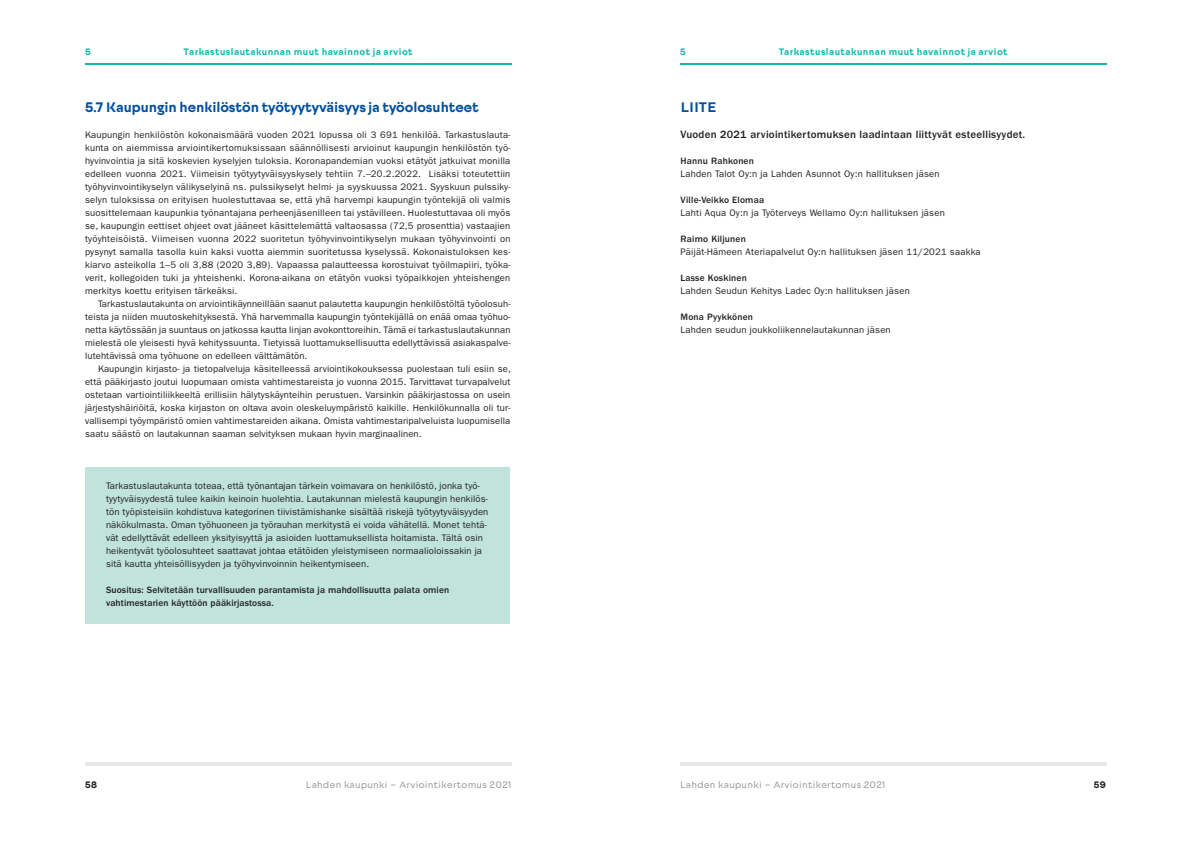
<style>
.page{position:relative;width:1191px;height:842px;background:#fff}
.page>*{position:absolute;margin:0;border:0;box-sizing:border-box;transform-origin:0 0}
.UUSI_X_X_otsikko{font:700 14px "Lahti Sans";letter-spacing:-.005em;color:#01509f}
.UUSI_X_X_X_otsikko{font:500 11px "ITC Franklin Gothic Std";letter-spacing:.02em;color:#231f20}
.UUSI_leipis{font:9.5px/13px "ITC Franklin Gothic Std";letter-spacing:.02em;color:#231f20;text-align:justify}
.UUSI_leipis_sis{font:9.5px/13px "ITC Franklin Gothic Std";letter-spacing:.01em;color:#231f20;text-align:justify}
.UUSI_leipis__laatikk{font:9.5px/13px "ITC Franklin Gothic Std";letter-spacing:.01em;color:#231f20}
.UUSI_leipis__laatikk-2{font:500 9.5px/13px "ITC Franklin Gothic Std";letter-spacing:.01em;color:#231f20}
.t1{font:700 9.5px "Lahti Sans";letter-spacing:.04em;color:#10baaf}
.t2{font:9.5px "Lahti Sans";letter-spacing:.04em;color:#939598}
.UUSI_leipis-2{font:500 9.5px "ITC Franklin Gothic Std";letter-spacing:.02em;color:#231f20}
.t3{font:700 9.5px "Lahti Sans";color:#231f20}
</style>
<div class="page">
<hr style="left:85px;top:762px;width:426px;height:3px;background:#e6e7e9">
<hr style="left:85px;top:63px;width:426px;height:2px;background:#10baaf">
<hr style="left:680px;top:63px;width:426px;height:2px;background:#10baaf">
<hr style="left:680px;top:762px;width:426px;height:3px;background:#e6e7e9">
<div style="left:85px;top:467px;width:424px;height:156px;background:#c0e3dc"></div>
<p class="t1" style="left:184px;top:46px;width:231px">Tarkastuslautakunnan muut havainnot ja arviot</p>
<p class="t1" style="left:778px;top:46px;width:231px">Tarkastuslautakunnan muut havainnot ja arviot</p>
<p class="t1" style="left:85px;top:46px;width:7px">5</p>
<p class="t1" style="left:680px;top:46px;width:7px">5</p>
<p class="UUSI_X_X_otsikko" style="left:85px;top:99px;width:395px">5.7 Kaupungin henkilöstön työtyytyväisyys ja työolosuhteet</p>
<p class="UUSI_leipis" style="left:85px;top:129px;width:427px">Kaupungin henkilöstön kokonaismäärä vuoden 2021 lopussa oli 3 691 henkilöä. Tarkastuslauta&shy;kunta on aiemmissa arviointikertomuksissaan säännöllisesti arvioinut kaupungin henkilöstön työ&shy;hyvinvointia ja sitä koskevien kyselyjen tuloksia. Koronapandemian vuoksi etätyöt jatkuivat monilla edelleen vuonna 2021. Viimeisin työtyytyväisyyskysely tehtiin 7.–20.2.2022. Lisäksi toteutettiin työhyvinvointikyselyn välikyselyinä ns. pulssikyselyt helmi- ja syyskuussa 2021. Syyskuun pulssiky&shy;selyn tuloksissa on erityisen huolestuttavaa se, että yhä harvempi kaupungin työntekijä oli valmis suosittelemaan kaupunkia työnantajana perheenjäsenilleen tai ystävilleen. Huolestuttavaa oli myös se, kaupungin eettiset ohjeet ovat jääneet käsittelemättä valtaosassa (72,5 prosenttia) vastaajien työyhteisöistä. Viimeisen vuonna 2022 suoritetun työhyvinvointikyselyn mukaan työhyvinvointi on pysynyt samalla tasolla kuin kaksi vuotta aiemmin suoritetussa kyselyssä. Kokonaistuloksen kes&shy;kiarvo asteikolla 1–5 oli 3,88 (2020 3,89). Vapaassa palautteessa korostuivat työilmapiiri, työka&shy;verit, kollegoiden tuki ja yhteishenki. Korona-aikana on etätyön vuoksi työpaikkojen yhteishengen merkitys koettu erityisen tärkeäksi.</p>
<p class="UUSI_leipis_sis" style="left:85px;top:298px;width:427px;text-indent:13px">Tarkastuslautakunta on arviointikäynneillään saanut palautetta kaupungin henkilöstöltä työolosuh&shy;teista ja niiden muutoskehityksestä. Yhä harvemmalla kaupungin työntekijällä on enää omaa työhuo&shy;netta käytössään ja suuntaus on jatkossa kautta linjan avokonttoreihin. Tämä ei tarkastuslautakunnan mielestä ole yleisesti hyvä kehityssuunta. Tietyissä luottamuksellisuutta edellyttävissä asiakaspalve&shy;lutehtävissä oma työhuone on edelleen välttämätön.</p>
<p class="UUSI_leipis_sis" style="left:85px;top:363px;width:427px;text-indent:13px">Kaupungin kirjasto- ja tietopalveluja käsitelleessä arviointikokouksessa puolestaan tuli esiin se, että pääkirjasto joutui luopumaan omista vahtimestareista jo vuonna 2015. Tarvittavat turvapalvelut ostetaan vartiointiliikkeeltä erillisiin hälytyskäynteihin perustuen. Varsinkin pääkirjastossa on usein järjestyshäiriöitä, koska kirjaston on oltava avoin oleskeluympäristö kaikille. Henkilökunnalla oli tur&shy;vallisempi työympäristö omien vahtimestareiden aikana. Omista vahtimestaripalveluista luopumisella saatu säästö on lautakunnan saaman selvityksen mukaan hyvin marginaalinen.</p>
<p class="UUSI_leipis__laatikk" style="left:106px;top:480px;width:384px">Tarkastuslautakunta toteaa, että työnantajan tärkein voimavara on henkilöstö, jonka työ&shy;tyytyväisyydestä tulee kaikin keinoin huolehtia. Lautakunnan mielestä kaupungin henkilös&shy;tön työpisteisiin kohdistuva kategorinen tiivistämishanke sisältää riskejä työtyytyväisyyden näkökulmasta. Oman työhuoneen ja työrauhan merkitystä ei voida vähätellä. Monet tehtä&shy;vät edellyttävät edelleen yksityisyyttä ja asioiden luottamuksellista hoitamista. Tältä osin heikentyvät työolosuhteet saattavat johtaa etätöiden yleistymiseen normaalioloissakin ja sitä kautta yhteisöllisyyden ja työhyvinvoinnin heikentymiseen.</p>
<p class="UUSI_leipis__laatikk-2" style="left:106px;top:584px;width:345px">Suositus: Selvitetään turvallisuuden parantamista ja mahdollisuutta palata omien vahtimestarien käyttöön pääkirjastossa.</p>
<p class="UUSI_X_X_otsikko" style="left:680px;top:99px;width:37px">LIITE</p>
<p class="UUSI_X_X_X_otsikko" style="left:680px;top:128px;width:346px">Vuoden 2021 arviointikertomuksen laadintaan liittyvät esteellisyydet.</p>
<p class="UUSI_leipis-2" style="left:680px;top:156px;width:75px">Hannu Rahkonen</p>
<p class="UUSI_leipis" style="left:680px;top:168px;width:260px">Lahden Talot Oy:n ja Lahden Asunnot Oy:n hallituksen jäsen</p>
<p class="UUSI_leipis-2" style="left:680px;top:195px;width:85px">Ville-Veikko Elomaa</p>
<p class="UUSI_leipis" style="left:680px;top:207px;width:266px">Lahti Aqua Oy:n ja Työterveys Wellamo Oy:n hallituksen jäsen</p>
<p class="UUSI_leipis-2" style="left:680px;top:234px;width:67px">Raimo Kiljunen</p>
<p class="UUSI_leipis" style="left:680px;top:246px;width:302px">Päijät-Hämeen Ateriapalvelut Oy:n hallituksen jäsen 11/2021 saakka</p>
<p class="UUSI_leipis-2" style="left:680px;top:273px;width:68px">Lasse Koskinen</p>
<p class="UUSI_leipis" style="left:680px;top:285px;width:231px">Lahden Seudun Kehitys Ladec Oy:n hallituksen jäsen</p>
<p class="UUSI_leipis-2" style="left:680px;top:312px;width:74px">Mona Pyykkönen</p>
<p class="UUSI_leipis" style="left:680px;top:324px;width:212px">Lahden seudun joukkoliikennelautakunnan jäsen</p>
<p class="t3" style="left:85px;top:779px;width:13px">58</p>
<p class="t2" style="left:306px;top:779px;width:207px">Lahden kaupunki – Arviointikertomus 2021</p>
<p class="t2" style="left:680px;top:779px;width:207px">Lahden kaupunki – Arviointikertomus 2021</p>
<p class="t3" style="left:1093px;top:779px;width:14px">59</p>
</div>
